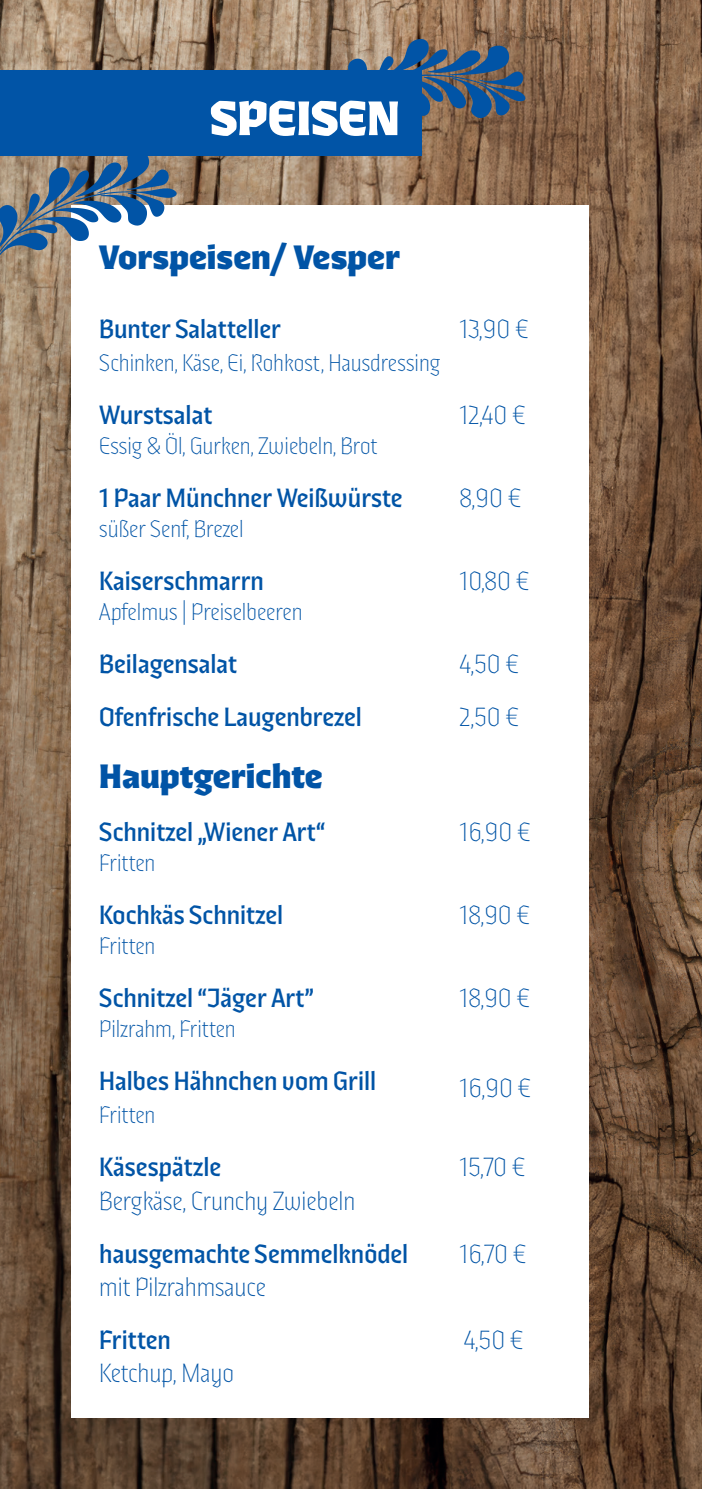
<style>
.page{position:relative;width:702px;height:1489px;background:#fff}
.page>*{position:absolute;margin:0;border:0;box-sizing:border-box;transform-origin:0 0}
.t1{font:700 50px "Ferryman";color:#fff}
.t2{font:700 35px "Ferryman";color:#0154a6}
.t3{font:27.5px "Ferryman";color:#0154a6}
.t4{font:100 27.5px "Ferryman";color:#0154a6}
.t5{font:100 25px "Ferryman";color:#0154a6}
</style>
<div class="page">
<img style="left:0;top:0;width:702px;height:1488px">
<svg style="left:322px;top:39px;width:203px;height:79px"></svg>
<div style="left:71px;top:206px;width:517px;height:1211px;background:#fff"></div>
<div style="left:0;top:71px;width:421px;height:85px;background:#0154a6"></div>
<svg style="left:0;top:156px;width:177px;height:114px"></svg>
<h1 class="t1" style="left:210px;top:87px;width:191px">SPEISEN</h1>
<p class="t2" style="left:99px;top:235px;width:302px">Vorspeisen/ Vesper</p>
<p class="t3" style="left:99px;top:312px;width:183px">Bunter Salatteller</p>
<p class="t4" style="left:459px;top:313px;width:71px">13,90 €</p>
<p class="t5" style="left:99px;top:348px;width:343px">Schinken, Käse, Ei, Rohkost, Hausdressing</p>
<p class="t3" style="left:99px;top:398px;width:115px">Wurstsalat</p>
<p class="t4" style="left:459px;top:399px;width:68px">12,40 €</p>
<p class="t5" style="left:99px;top:431px;width:280px">Essig &amp; Öl, Gurken, Zwiebeln, Brot</p>
<p class="t3" style="left:99px;top:481px;width:305px">1 Paar Münchner Weißwürste</p>
<p class="t4" style="left:459px;top:482px;width:64px">8,90 €</p>
<p class="t5" style="left:99px;top:514px;width:146px">süßer Senf, Brezel</p>
<p class="t3" style="left:99px;top:564px;width:166px">Kaiserschmarrn</p>
<p class="t4" style="left:459px;top:565px;width:72px">10,80 €</p>
<p class="t5" style="left:99px;top:597px;width:205px">Apfelmus | Preiselbeeren</p>
<p class="t3" style="left:99px;top:647px;width:140px">Beilagensalat</p>
<p class="t4" style="left:459px;top:648px;width:62px">4,50 €</p>
<p class="t3" style="left:99px;top:700px;width:264px">Ofenfrische Laugenbrezel</p>
<p class="t4" style="left:459px;top:701px;width:62px">2,50 €</p>
<p class="t2" style="left:99px;top:754px;width:225px">Hauptgerichte</p>
<p class="t3" style="left:99px;top:815px;width:227px">Schnitzel „Wiener Art“</p>
<p class="t4" style="left:459px;top:816px;width:73px">16,90 €</p>
<p class="t5" style="left:99px;top:848px;width:58px">Fritten</p>
<p class="t3" style="left:99px;top:898px;width:185px">Kochkäs Schnitzel</p>
<p class="t4" style="left:459px;top:899px;width:73px">18,90 €</p>
<p class="t5" style="left:99px;top:931px;width:58px">Fritten</p>
<p class="t3" style="left:99px;top:981px;width:216px">Schnitzel “Jäger Art”</p>
<p class="t4" style="left:459px;top:982px;width:73px">18,90 €</p>
<p class="t5" style="left:99px;top:1014px;width:138px">Pilzrahm, Fritten</p>
<p class="t3" style="left:99px;top:1064px;width:278px">Halbes Hähnchen vom Grill</p>
<p class="t4" style="left:459px;top:1072px;width:74px">16,90 €</p>
<p class="t5" style="left:99px;top:1100px;width:58px">Fritten</p>
<p class="t3" style="left:99px;top:1150px;width:123px">Käsespätzle</p>
<p class="t4" style="left:459px;top:1151px;width:68px">15,70 €</p>
<p class="t4" style="left:99px;top:1184px;width:257px">Bergkäse, Crunchy Zwiebeln</p>
<p class="t3" style="left:99px;top:1236px;width:310px">hausgemachte Semmelknödel</p>
<p class="t4" style="left:459px;top:1237px;width:69px">16,70 €</p>
<p class="t4" style="left:99px;top:1270px;width:168px">mit Pilzrahmsauce</p>
<p class="t3" style="left:99px;top:1322px;width:73px">Fritten</p>
<p class="t4" style="left:464px;top:1323px;width:62px">4,50 €</p>
<p class="t4" style="left:99px;top:1356px;width:136px">Ketchup, Mayo</p>
</div>
